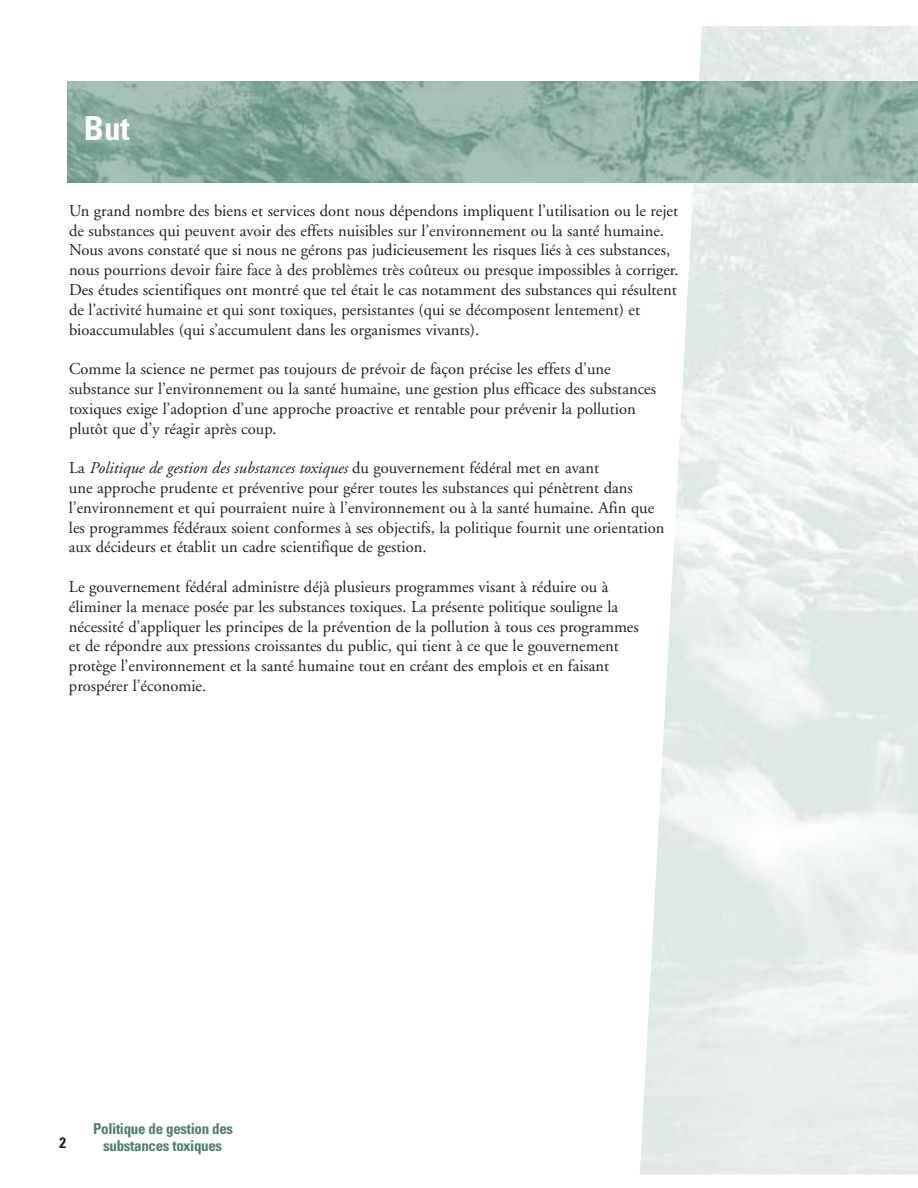
<style>
.page{position:relative;width:918px;height:1188px;background:#fff}
.page>*{position:absolute;margin:0;border:0;box-sizing:border-box;transform-origin:0 0}
.t1{font:700 condensed 33px "Univers";color:#fff}
.t2{font:16.5px/19.8px "Adobe Garamond";color:#231f1f}
.t3{font:700 condensed 15px "Univers";letter-spacing:-.02em;color:#517e6b}
.t4{font:700 condensed 15px "Univers";color:#231f1f}
.s1{font-style:italic}
</style>
<div class="page">
<img style="left:68px;top:81px;width:850px;height:102px">
<h1 class="t1" style="left:84px;top:116px;width:47px">But</h1>
<p class="t2" style="left:69px;top:202px;width:611px">Un grand nombre des biens et services dont nous dépendons impliquent l’utilisation ou le rejet de substances qui peuvent avoir des effets nuisibles sur l’environnement ou la santé humaine.<br>Nous avons constaté que si nous ne gérons pas judicieusement les risques liés à ces substances, nous pourrions devoir faire face à des problèmes très coûteux ou presque impossibles à corriger.<br>Des études scientifiques ont montré que tel était le cas notamment des substances qui résultent de l’activité humaine et qui sont toxiques, persistantes (qui se décomposent lentement) et bioaccumulables (qui s’accumulent dans les organismes vivants).</p>
<p class="t2" style="left:69px;top:361px;width:589px">Comme la science ne permet pas toujours de prévoir de façon précise les effets d’une substance sur l’environnement ou la santé humaine, une gestion plus efficace des substances toxiques exige l’adoption d’une approche proactive et rentable pour prévenir la pollution plutôt que d’y réagir après coup.</p>
<p class="t2" style="left:69px;top:460px;width:597px">La <span class="s1">Politique de gestion des substances toxiques</span> du gouvernement fédéral met en avant<br>une approche prudente et préventive pour gérer toutes les substances qui pénètrent dans l’environnement et qui pourraient nuire à l’environnement ou à la santé humaine. Afin que les programmes fédéraux soient conformes à ses objectifs, la politique fournit une orientation aux décideurs et établit un cadre scientifique de gestion.</p>
<p class="t2" style="left:69px;top:578px;width:571px">Le gouvernement fédéral administre déjà plusieurs programmes visant à réduire ou à éliminer la menace posée par les substances toxiques. La présente politique souligne la nécessité d’appliquer les principes de la prévention de la pollution à tous ces programmes et de répondre aux pressions croissantes du public, qui tient à ce que le gouvernement protège l’environnement et la santé humaine tout en créant des emplois et en faisant prospérer l’économie.</p>
<p class="t3" style="left:93px;top:1123px;width:141px">Politique de gestion des</p>
<p class="t4" style="left:59px;top:1138px;width:8px">2</p>
<p class="t3" style="left:103px;top:1140px;width:120px">substances toxiques</p>
</div>
